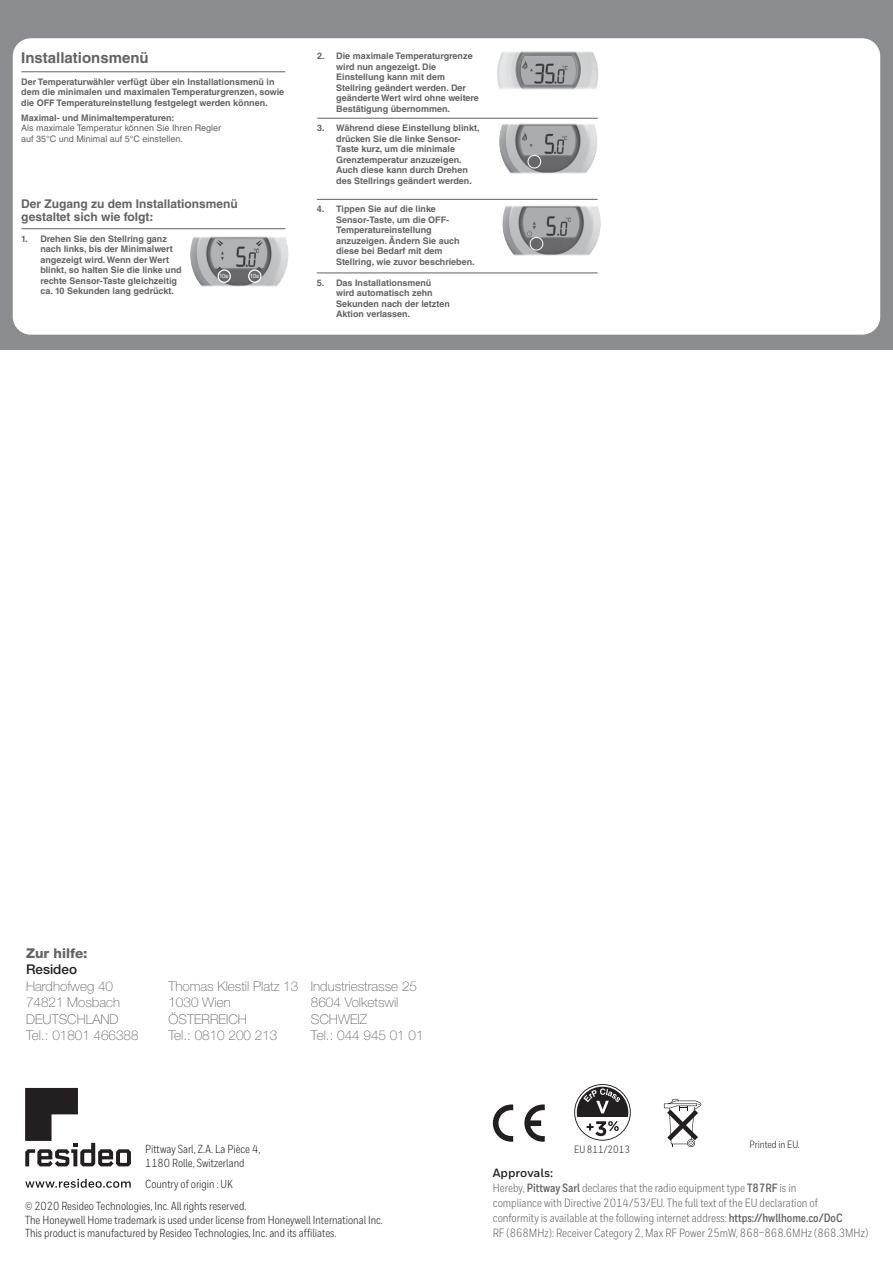
<style>
.page{position:relative;width:893px;height:1263px;background:#fff}
.page>*{position:absolute;margin:0;border:0;box-sizing:border-box;transform-origin:0 0}
.SECTION_TITLE{font:700 15px "Helvetica LT Std";color:#636366}
.t1{font:100 13.5px/16.5px "Helvetica Neue";color:#636366}
.t2{font:800 13.5px "Helvetica Neue";color:#636366}
.t3{font:500 13.5px "Helvetica Neue";color:#231f20}
.t4{font:12px "Honeywell Cond";color:#636366}
.t5{font:700 12px/13.5px "Helvetica LT Std";color:#636366}
.t6{font:700 12px "Honeywell Sans";color:#231f20}
.t7{font:11.7px/13.6px "Honeywell Cond";color:#231f20}
.t8{font:10.5px "Honeywell Cond";color:#231f20}
.BODY_BOLD{font:700 9px/10.5px "Helvetica LT Std";color:#636366}
.BODY{font:9px/10.5px "Helvetica LT Std";color:#636366}
.t9{font:6px "Helvetica LT Std";letter-spacing:-.03em;color:#fff}
.s1{font-weight:700}
</style>
<div class="page">
<div style="left:0;top:0;width:893px;height:350px;background:#8a8c8f"></div>
<div style="left:13px;top:38px;width:867px;height:297px;background:#fff;border-radius:18px"></div>
<hr style="left:21px;top:72px;width:264px;height:1px;background:#636366">
<img style="left:497px;top:51px;width:102px;height:39px">
<img style="left:485px;top:198px;width:116px;height:58px">
<hr style="left:317px;top:199px;width:281px;height:1px;background:#636366">
<hr style="left:317px;top:273px;width:281px;height:1px;background:#636366">
<img style="left:482px;top:117px;width:116px;height:57px">
<hr style="left:317px;top:118px;width:281px;height:1px;background:#636366">
<div style="left:528px;top:155px;width:13px;height:13px;border:1px solid #fff;border-radius:50%"></div>
<div style="left:530px;top:237px;width:13px;height:13px;border:1px solid #fff;border-radius:50%"></div>
<img style="left:173px;top:228px;width:116px;height:59px">
<hr style="left:21px;top:228px;width:264px;height:1px;background:#636366">
<div style="left:218px;top:269px;width:13px;height:14px;border:1px solid #fff;border-radius:50%"></div>
<div style="left:248px;top:269px;width:13px;height:14px;border:1px solid #fff;border-radius:50%"></div>
<svg style="left:664px;top:1099px;width:37px;height:48px"></svg>
<svg style="left:493px;top:1104px;width:52px;height:38px"></svg>
<svg style="left:25px;top:1088px;width:106px;height:78px"></svg>
<svg style="left:25px;top:1179px;width:106px;height:9px"></svg>
<svg style="left:574px;top:1084px;width:57px;height:57px"></svg>
<p class="SECTION_TITLE" style="left:21px;top:49px;width:129px">Installationsmenü</p>
<p class="BODY_BOLD" style="left:21px;top:76px;width:265px">Der Temperaturwähler verfügt über ein Installationsmenü in dem die minimalen und maximalen Temperaturgrenzen, sowie die OFF Temperatureinstellung festgelegt werden können.</p>
<p class="BODY" style="left:21px;top:112px;width:201px"><span class="s1">Maximal- und Minimaltemperaturen:<br></span>Als maximale Temperatur können Sie Ihren Regler auf 35°C und Minimal auf 5°C einstellen.</p>
<h2 class="t5" style="left:21px;top:197px;width:218px">Der Zugang zu dem Installationsmenü gestaltet sich wie folgt:</h2>
<p class="BODY_BOLD" style="left:40px;top:233px;width:143px;text-indent:-19px">1. Drehen Sie den Stellring ganz nach links, bis der Minimalwert angezeigt wird. Wenn der Wert blinkt, so halten Sie die linke und rechte Sensor-Taste gleichzeitig ca. 10 Sekunden lang gedrückt.</p>
<p class="t9" style="left:219px;top:272px;width:11px">10s</p>
<p class="t9" style="left:250px;top:272px;width:11px">10s</p>
<p class="BODY_BOLD" style="left:336px;top:51px;width:144px;text-indent:-19px">2. Die maximale Temperaturgrenze wird nun angezeigt. Die<br>Einstellung kann mit dem<br>Stellring geändert werden. Der geänderte Wert wird ohne weitere<br>Bestätigung übernommen.</p>
<p class="BODY_BOLD" style="left:336px;top:123px;width:145px;text-indent:-19px">3. Während diese Einstellung blinkt, drücken Sie die linke Sensor-<br>Taste kurz, um die minimale<br>Grenztemperatur anzuzeigen.<br>Auch diese kann durch Drehen des Stellrings geändert werden.</p>
<p class="BODY_BOLD" style="left:336px;top:204px;width:140px;text-indent:-19px">4. Tippen Sie auf die linke<br>Sensor-Taste, um die OFF-<br>Temperatureinstellung anzuzeigen. Ändern Sie auch diese bei Bedarf mit dem<br>Stellring, wie zuvor beschrieben.</p>
<p class="BODY_BOLD" style="left:336px;top:277px;width:115px;text-indent:-19px">5. Das Installationsmenü wird automatisch zehn<br>Sekunden nach der letzten<br>Aktion verlassen.</p>
<p class="t2" style="left:26px;top:945px;width:63px">Zur hilfe:</p>
<p class="t3" style="left:26px;top:961px;width:53px">Resideo</p>
<p class="t1" style="left:26px;top:977px;width:89px">Hardhofweg 40</p>
<p class="t1" style="left:26px;top:994px;width:96px">74821 Mosbach</p>
<p class="t1" style="left:26px;top:1010px;width:94px">DEUTSCHLAND</p>
<p class="t1" style="left:26px;top:1027px;width:114px">Tel.: 01801 466388</p>
<p class="t1" style="left:168px;top:978px;width:131px">Thomas Klestil Platz 13<br>1030 Wien</p>
<p class="t1" style="left:168px;top:1011px;width:80px">ÖSTERREICH</p>
<p class="t1" style="left:168px;top:1027px;width:110px">Tel.: 0810 200 213</p>
<p class="t1" style="left:311px;top:978px;width:108px">Industriestrasse 25</p>
<p class="t1" style="left:311px;top:994px;width:89px">8604 Volketswil</p>
<p class="t1" style="left:311px;top:1011px;width:58px">SCHWEIZ</p>
<p class="t1" style="left:311px;top:1027px;width:114px">Tel.: 044 945 01 01</p>
<p class="t7" style="left:145px;top:1142px;width:117px">Pittway Sarl, Z.A. La Pièce 4,<br>1180 Rolle, Switzerland</p>
<p class="t7" style="left:145px;top:1177px;width:89px">Country of origin : UK</p>
<p class="t7" style="left:25px;top:1199px;width:359px">© 2020 Resideo Technologies, Inc. All rights reserved.<br>The Honeywell Home trademark is used under license from Honeywell International Inc.<br>This product is manufactured by Resideo Technologies, Inc. and its affiliates.</p>
<p class="t8" style="left:574px;top:1143px;width:57px">EU 811/2013</p>
<p class="t8" style="left:749px;top:1138px;width:52px">Printed in EU.</p>
<p class="t6" style="left:493px;top:1165px;width:62px">Approvals:</p>
<p class="t4" style="left:493px;top:1180px;width:305px">Hereby, <span class="s1">Pittway Sarl</span> declares that the radio equipment type <span class="s1">T87RF</span> is in</p>
<p class="t4" style="left:493px;top:1195px;width:327px">compliance with Directive 2014/53/EU. The full text of the EU declaration of</p>
<p class="t4" style="left:493px;top:1210px;width:351px">conformity is available at the following internet address: <span class="s1">https://hwllhome.co/DoC</span></p>
<p class="t4" style="left:493px;top:1225px;width:377px">RF (868MHz): Receiver Category 2, Max RF Power 25mW, 868–868.6MHz (868.3MHz)</p>
</div>
